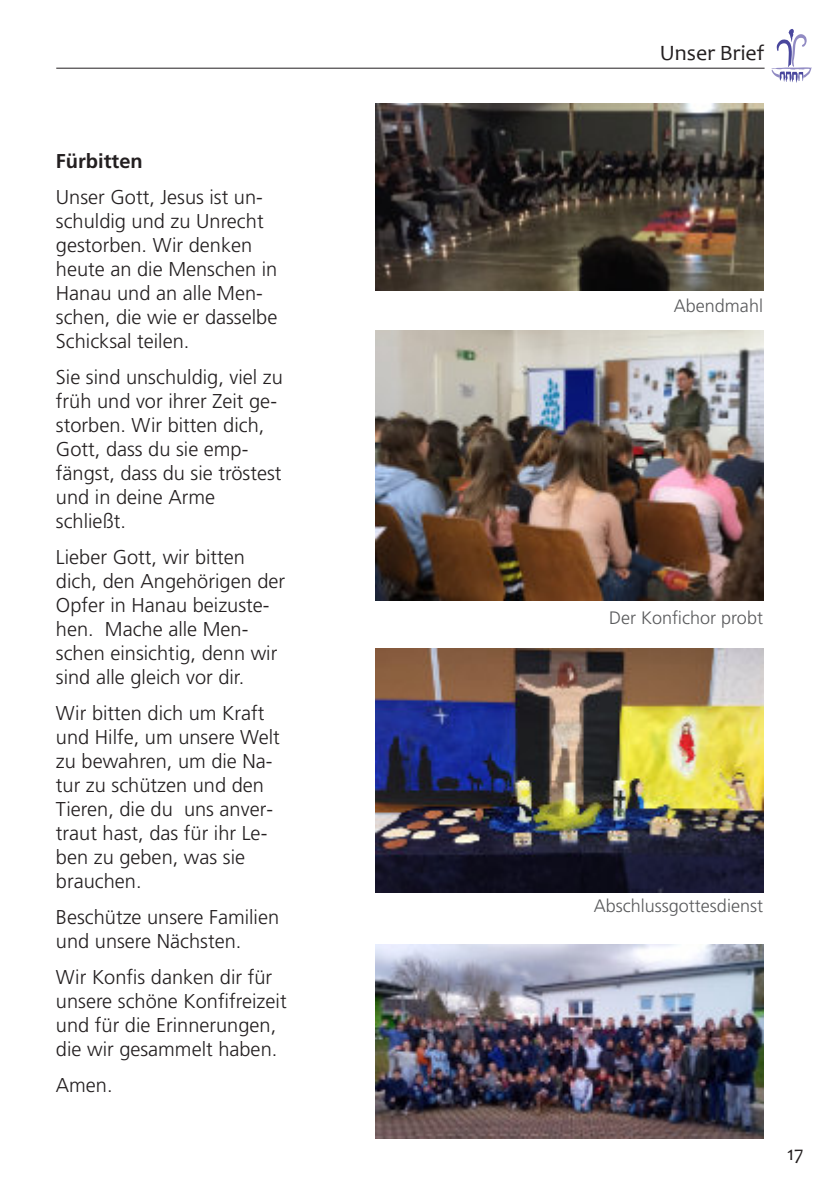
<style>
.page{position:relative;width:840px;height:1191px;background:#fff}
.page>*{position:absolute;margin:0;border:0;box-sizing:border-box;transform-origin:0 0}
.t1{font:22px "font 000000002476 ff 01";color:#231f20}
.t2{font:300 20px/24px "Frutiger LT Std";color:#231f20}
.t3{font:700 20px "Frutiger LT Std";color:#231f20}
.t4{font:20px "font 000000002476 ff 01";color:#231f20}
.t5{font:300 18px "Frutiger LT Std";color:#595a5c}
</style>
<div class="page">
<svg style="left:771px;top:29px;width:40px;height:54px"></svg>
<hr style="left:56px;top:68px;width:708px;height:1px;background:#231f20">
<img style="left:375px;top:648px;width:387px;height:244px">
<img style="left:375px;top:944px;width:387px;height:194px">
<img style="left:375px;top:330px;width:387px;height:270px">
<img style="left:375px;top:103px;width:387px;height:188px">
<p class="t3" style="left:56px;top:149px;width:88px">Fürbitten</p>
<p class="t2" style="left:56px;top:185px;width:223px">Unser Gott, Jesus ist un‐ schuldig und zu Unrecht gestorben. Wir denken heute an die Menschen in<br>Hanau und an alle Men‐ schen, die wie er dasselbe<br>Schicksal teilen.</p>
<p class="t2" style="left:56px;top:365px;width:228px">Sie sind unschuldig, viel zu früh und vor ihrer Zeit ge‐ storben. Wir bitten dich,<br>Gott, dass du sie emp‐ fängst, dass du sie tröstest und in deine Arme schließt.</p>
<p class="t2" style="left:56px;top:545px;width:231px">Lieber Gott, wir bitten dich, den Angehörigen der<br>Opfer in Hanau beizuste‐ hen. Mache alle Men‐ schen einsichtig, denn wir sind alle gleich vor dir.</p>
<p class="t2" style="left:56px;top:701px;width:225px">Wir bitten dich um Kraft und Hilfe, um unsere Welt zu bewahren, um die Na‐ tur zu schützen und den<br>Tieren, die du uns anver‐ traut hast, das für ihr Le‐ ben zu geben, was sie brauchen.</p>
<p class="t2" style="left:56px;top:905px;width:225px">Beschütze unsere Familien und unsere Nächsten.</p>
<p class="t2" style="left:56px;top:965px;width:232px">Wir Konfis danken dir für unsere schöne Konfifreizeit und für die Erinnerungen, die wir gesammelt haben.</p>
<p class="t2" style="left:56px;top:1073px;width:58px">Amen.</p>
<p class="t1" style="left:659px;top:39px;width:106px">Unser Brief</p>
<p class="t5" style="left:673px;top:296px;width:91px">Abendmahl</p>
<p class="t5" style="left:608px;top:608px;width:155px">Der Konfichor probt</p>
<p class="t5" style="left:593px;top:896px;width:171px">Abschlussgottesdienst</p>
<p class="t4" style="left:786px;top:1140px;width:18px">17</p>
</div>
